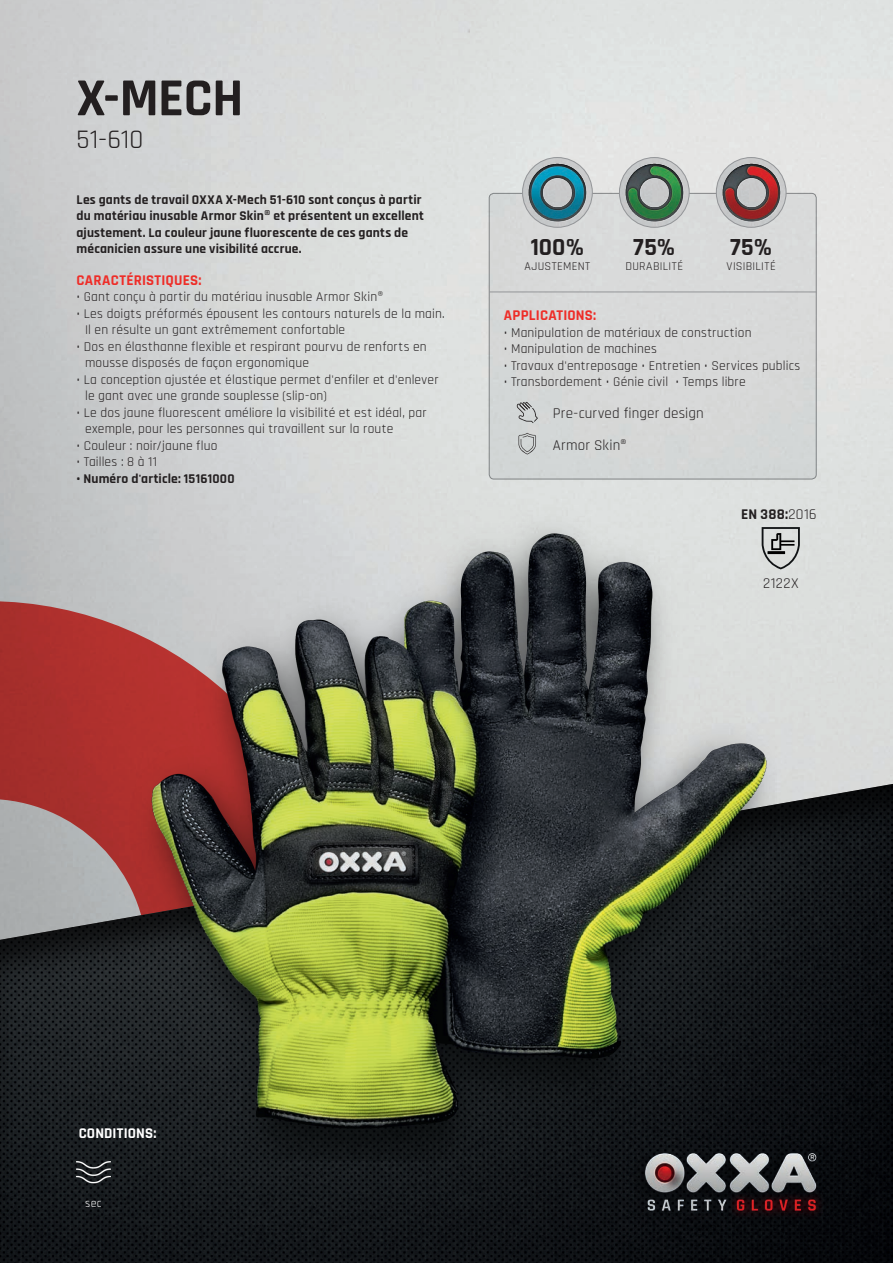
<style>
.page{position:relative;width:893px;height:1263px;background:#fff}
.page>*{position:absolute;margin:0;border:0;box-sizing:border-box;transform-origin:0 0}
.t1{font:700 54px "Rajdhani";color:#231f20}
.t2{font:27px "Rajdhani";color:#231f20}
.t3{font:700 24.9px "Rajdhani";letter-spacing:.01em;color:#231f20}
.t4{font:15px/31.5px "Rajdhani";letter-spacing:.015em;color:#231f20}
.t5{font:700 15px "Rajdhani";letter-spacing:.015em;color:#ee2d28}
.t6{font:700 15px "Rajdhani";letter-spacing:.005em;color:#fff}
.t7{font:700 15px "Rajdhani";color:#231f20}
.t8{font:13.5px/16.5px "Rajdhani";letter-spacing:.015em;color:#231f20}
.t9{font:700 13.5px/16.5px "Rajdhani";letter-spacing:.015em;color:#231f20}
.t10{font:12px "Rajdhani";letter-spacing:.02em;color:#231f20}
.t11{font:12px "Rajdhani";color:#fff}
.s1{font-weight:400}
</style>
<div class="page">
<svg style="left:0;top:601px;width:117px;height:180px;background:#ab3633"></svg>
<div style="left:0;top:781px;width:893px;height:482px;background:#231f20;opacity:.75"></div>
<div style="left:489px;top:193px;width:327px;height:286px;background:#d8d9d9;border-radius:5px"></div>
<div style="left:489px;top:193px;width:327px;height:286px;border:1px solid #939598;border-radius:5px"></div>
<hr style="left:489px;top:292px;width:327px;height:1px;background:#939598">
<img style="left:523px;top:158px;width:69px;height:69px;border-radius:35px">
<div style="left:522px;top:157px;width:70px;height:70px;border:1px solid #939598;border-radius:50%"></div>
<img style="left:528px;top:163px;width:59px;height:59px">
<img style="left:619px;top:158px;width:70px;height:69px;border-radius:35px">
<div style="left:619px;top:157px;width:70px;height:70px;border:1px solid #939598;border-radius:50%"></div>
<img style="left:625px;top:163px;width:59px;height:59px">
<img style="left:716px;top:158px;width:70px;height:69px;border-radius:35px">
<div style="left:716px;top:157px;width:70px;height:70px;border:1px solid #939598;border-radius:50%"></div>
<img style="left:721px;top:163px;width:60px;height:59px">
<svg style="left:517px;top:402px;width:21px;height:21px"></svg>
<img style="left:117px;top:508px;width:659px;height:653px">
<img style="left:624px;top:1141px;width:202px;height:88px">
<svg style="left:518px;top:433px;width:18px;height:21px"></svg>
<img style="left:77px;top:1154px;width:33px;height:34px">
<svg style="left:762px;top:527px;width:38px;height:42px;background:#a4a7a6"></svg>
<h1 class="t1" style="left:77px;top:65px;width:168px">X-MECH</h1>
<h2 class="t2" style="left:77px;top:124px;width:68px">51-610</h2>
<p class="t9" style="left:77px;top:191px;width:349px">Les gants de travail OXXA X-Mech 51-610 sont conçus à partir du matériau inusable Armor Skin® et présentent un excellent ajustement. La couleur jaune fluorescente de ces gants de mécanicien assure une visibilité accrue.</p>
<p class="t5" style="left:77px;top:271px;width:126px">CARACTÉRISTIQUES:</p>
<p class="t8" style="left:77px;top:289px;width:308px">• Gant conçu à partir du matériau inusable Armor Skin®</p>
<p class="t8" style="left:85px;top:305px;width:361px;text-indent:-9px">• Les doigts préformés épousent les contours naturels de la main.<br>Il en résulte un gant extrêmement confortable</p>
<p class="t8" style="left:85px;top:338px;width:343px;text-indent:-9px">• Dos en élasthanne flexible et respirant pourvu de renforts en mousse disposés de façon ergonomique</p>
<p class="t8" style="left:85px;top:371px;width:355px;text-indent:-9px">• La conception ajustée et élastique permet d'enfiler et d'enlever le gant avec une grande souplesse (slip-on)</p>
<p class="t8" style="left:85px;top:404px;width:343px;text-indent:-9px">• Le dos jaune fluorescent améliore la visibilité et est idéal, par exemple, pour les personnes qui travaillent sur la route</p>
<p class="t8" style="left:77px;top:437px;width:142px">• Couleur : noir/jaune fluo</p>
<p class="t8" style="left:77px;top:454px;width:82px">• Tailles : 8 à 11</p>
<p class="t9" style="left:77px;top:470px;width:160px">• Numéro d'article: 15161000</p>
<h3 class="t3" style="left:531px;top:232px;width:55px">100%</h3>
<p class="t10" style="left:525px;top:260px;width:67px">AJUSTEMENT</p>
<h3 class="t3" style="left:633px;top:232px;width:44px">75%</h3>
<p class="t10" style="left:625px;top:260px;width:59px">DURABILITÉ</p>
<h3 class="t3" style="left:730px;top:232px;width:44px">75%</h3>
<p class="t10" style="left:727px;top:260px;width:51px">VISIBILITÉ</p>
<p class="t5" style="left:504px;top:306px;width:94px">APPLICATIONS:</p>
<p class="t8" style="left:504px;top:324px;width:249px">• Manipulation de matériaux de construction</p>
<p class="t8" style="left:504px;top:341px;width:155px">• Manipulation de machines</p>
<p class="t8" style="left:504px;top:357px;width:298px">• Travaux d'entreposage • Entretien • Services publics</p>
<p class="t8" style="left:504px;top:374px;width:243px">• Transbordement • Génie civil • Temps libre</p>
<p class="t4" style="left:553px;top:398px;width:152px">Pre-curved finger design<br>Armor Skin®</p>
<p class="t7" style="left:741px;top:505px;width:77px">EN 388:<span class="s1">2016</span></p>
<p class="t4" style="left:763px;top:568px;width:37px">2122X</p>
<p class="t6" style="left:79px;top:1124px;width:79px">CONDITIONS:</p>
<p class="t11" style="left:85px;top:1196px;width:18px">sec</p>
</div>
